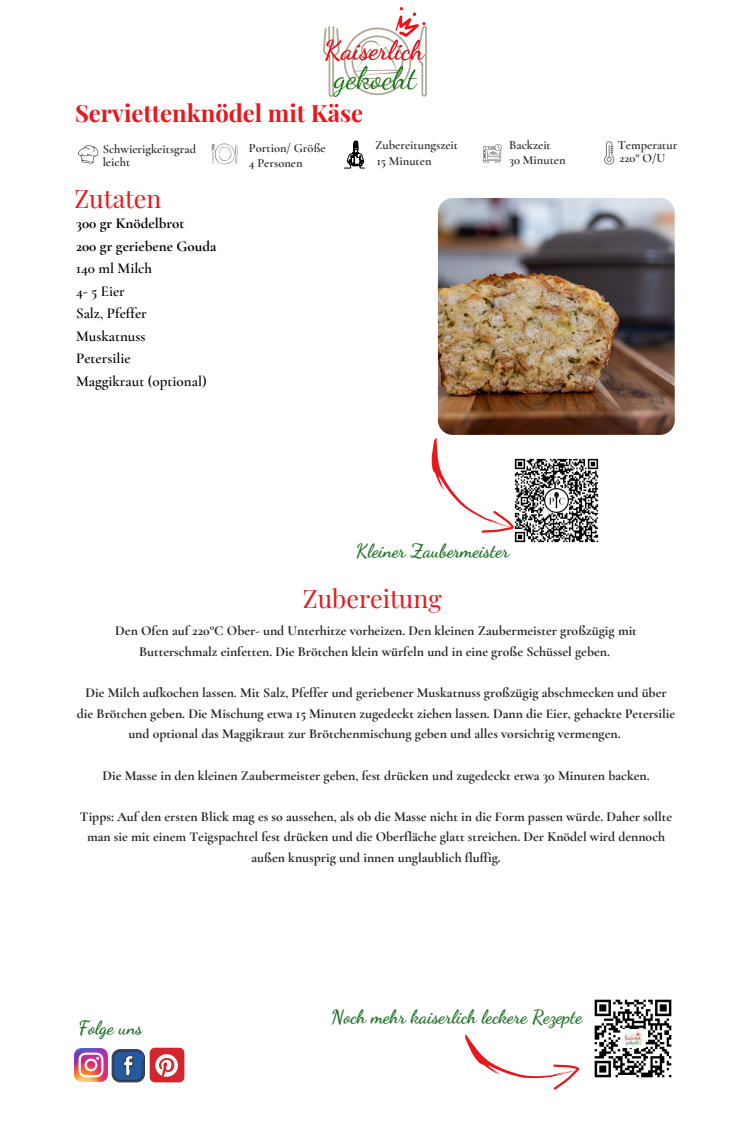
<style>
.page{position:relative;width:750px;height:1125px;background:#fff}
.page>*{position:absolute;margin:0;border:0;box-sizing:border-box;transform-origin:0 0}
.t1{font:25px "Playfair Display";color:#e9161c}
.t2{font:700 23.75px "Playfair Display";color:#e9161c}
.t3{font:700 18.75px "Dancing Script";color:#1f7328}
.t4{font:600 15px "Cormorant Garamond";color:#000}
.t5{font:700 15px "Cormorant Garamond";color:#000}
.t6{font:700 13.75px/20.6px "Cormorant Garamond";color:#222;text-align:center}
.t7{font:600 12.5px "Cormorant Garamond";color:#222}
</style>
<div class="page">
<img style="left:323px;top:7px;width:104px;height:90px">
<svg style="left:78px;top:145px;width:20px;height:19px"></svg>
<svg style="left:211px;top:144px;width:27px;height:20px"></svg>
<svg style="left:344px;top:141px;width:21px;height:27px"></svg>
<div style="left:112px;top:1049px;width:33px;height:33px;border:1px solid #333;border-radius:8px"></div>
<svg style="left:113px;top:1051px;width:31px;height:30px"></svg>
<div style="left:150px;top:1048px;width:34px;height:34px;background:#d2252d;border-radius:5px"></div>
<svg style="left:155px;top:1054px;width:23px;height:23px"></svg>
<img style="left:74px;top:1049px;width:33px;height:32px">
<svg style="left:483px;top:144px;width:19px;height:19px"></svg>
<svg style="left:604px;top:141px;width:10px;height:24px"></svg>
<img style="left:438px;top:198px;width:237px;height:237px;border-radius:15px">
<img style="left:594px;top:999px;width:78px;height:79px">
<svg style="left:465px;top:1034px;width:115px;height:56px"></svg>
<img style="left:516px;top:458px;width:83px;height:85px">
<svg style="left:431px;top:428px;width:85px;height:115px"></svg>
<p class="t2" style="left:75px;top:97px;width:290px">Serviettenknödel mit Käse</p>
<p class="t7" style="left:103px;top:141px;width:95px">Schwierigkeitsgrad</p>
<p class="t7" style="left:103px;top:154px;width:29px">leicht</p>
<p class="t1" style="left:74px;top:181px;width:89px">Zutaten</p>
<p class="t5" style="left:76px;top:215px;width:110px">300 gr Knödelbrot</p>
<p class="t5" style="left:76px;top:237px;width:142px">200 gr geriebene Gouda</p>
<p class="t4" style="left:76px;top:260px;width:78px">140 ml Milch</p>
<p class="t4" style="left:76px;top:282px;width:50px">4- 5 Eier</p>
<p class="t4" style="left:76px;top:305px;width:72px">Salz, Pfeffer</p>
<p class="t4" style="left:76px;top:327px;width:71px">Muskatnuss</p>
<p class="t4" style="left:76px;top:350px;width:56px">Petersilie</p>
<p class="t4" style="left:76px;top:372px;width:132px">Maggikraut (optional)</p>
<p class="t7" style="left:249px;top:140px;width:78px">Portion/ Größe</p>
<p class="t7" style="left:249px;top:155px;width:55px">4 Personen</p>
<p class="t7" style="left:375px;top:138px;width:85px">Zubereitungszeit</p>
<p class="t7" style="left:377px;top:154px;width:56px">15 Minuten</p>
<p class="t7" style="left:509px;top:138px;width:43px">Backzeit</p>
<p class="t7" style="left:509px;top:152px;width:58px">30 Minuten</p>
<p class="t7" style="left:619px;top:151px;width:47px">220° O/U</p>
<p class="t7" style="left:618px;top:137px;width:61px">Temperatur</p>
<p class="t3" style="left:356px;top:540px;width:155px">Kleiner Zaubermeister</p>
<p class="t1" style="left:303px;top:581px;width:140px">Zubereitung</p>
<p class="t6" style="left:115px;top:621px;width:523px">Den Ofen auf 220°C Ober- und Unterhitze vorheizen. Den kleinen Zaubermeister großzügig mit<br>Butterschmalz einfetten. Die Brötchen klein würfeln und in eine große Schüssel geben.</p>
<p class="t6" style="left:77px;top:682px;width:600px">Die Milch aufkochen lassen. Mit Salz, Pfeffer und geriebener Muskatnuss großzügig abschmecken und über die Brötchen geben. Die Mischung etwa 15 Minuten zugedeckt ziehen lassen. Dann die Eier, gehackte Petersilie und optional das Maggikraut zur Brötchenmischung geben und alles vorsichtig vermengen.</p>
<p class="t6" style="left:102px;top:765px;width:549px">Die Masse in den kleinen Zaubermeister geben, fest drücken und zugedeckt etwa 30 Minuten backen.</p>
<p class="t6" style="left:80px;top:806px;width:594px">Tipps: Auf den ersten Blick mag es so aussehen, als ob die Masse nicht in die Form passen würde. Daher sollte man sie mit einem Teigspachtel fest drücken und die Oberfläche glatt streichen. Der Knödel wird dennoch außen knusprig und innen unglaublich fluffig.</p>
<p class="t3" style="left:79px;top:1017px;width:65px">Folge uns</p>
<p class="t3" style="left:331px;top:1006px;width:253px">Noch mehr kaiserlich leckere Rezepte</p>
</div>
